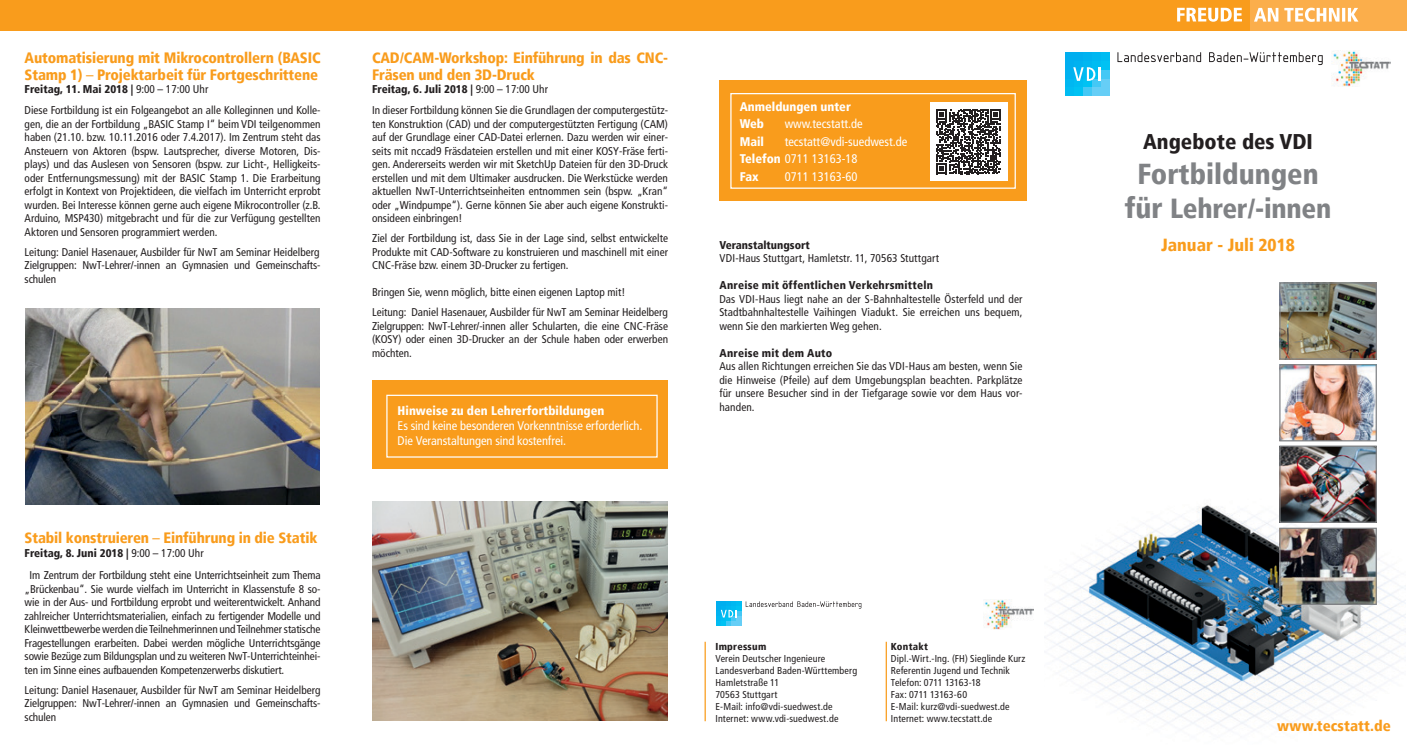
<style>
.page{position:relative;width:1407px;height:745px;background:#fff}
.page>*{position:absolute;margin:0;border:0;box-sizing:border-box;transform-origin:0 0}
.t1{font:900 condensed 28.75px "Frutiger LT";color:#808285}
.t2{font:900 condensed 27.5px "Frutiger LT";letter-spacing:-.01em;color:#808285}
.t3{font:900 condensed 21.25px "Frutiger LT";color:#231f20}
.t4{font:900 condensed 17.5px "Frutiger LT";color:#f99c1c}
.t5{font:900 condensed 15px/16.2px "Frutiger LT";letter-spacing:-.01em;color:#f99c1c}
.t6{font:condensed 12.5px/17.4px "Frutiger LT";color:#fff}
.t7{font:900 condensed 12.5px/17.4px "Frutiger LT";color:#fff}
.t8{font:condensed 11.25px/13.5px "Frutiger LT";color:#231f20;text-align:justify}
.t9{font:900 condensed 11.25px "Frutiger LT";letter-spacing:.02em;color:#231f20}
.t10{font:900 condensed 11.25px "Frutiger LT";color:#231f20}
.t11{font:condensed 10px/12px "Frutiger LT";letter-spacing:.015em;color:#231f20}
.t12{font:900 condensed 10px "Frutiger LT";letter-spacing:.025em;color:#231f20}
.s1{font-weight:400}
.s2{font-weight:900}
.s3{font-size:28.75px}
</style>
<div class="page">
<hr style="left:885px;top:641px;width:2px;height:79px;background:#f99c1c">
<hr style="left:704px;top:641px;width:2px;height:79px;background:#f99c1c">
<img style="left:1044px;top:441px;width:361px;height:286px">
<div style="left:1246px;top:0;width:161px;height:31px;background:#fbae4b"></div>
<div style="left:0;top:0;width:1249px;height:31px;background:#f99c1c"></div>
<svg style="left:1177px;top:8px;width:65px;height:14px"></svg>
<svg style="left:1254px;top:8px;width:104px;height:14px"></svg>
<img style="left:1281px;top:529px;width:94px;height:73px">
<div style="left:1279px;top:527px;width:98px;height:77px;border:1px solid #808285"></div>
<img style="left:1281px;top:284px;width:94px;height:73px">
<div style="left:1279px;top:282px;width:98px;height:77px;border:1px solid #808285"></div>
<img style="left:1281px;top:447px;width:94px;height:73px">
<div style="left:1279px;top:445px;width:98px;height:77px;border:1px solid #808285"></div>
<div style="left:719px;top:80px;width:308px;height:120px;background:#f99c1c"></div>
<div style="left:730px;top:93px;width:286px;height:96px;border:1px solid #fff"></div>
<div style="left:929px;top:102px;width:78px;height:78px;background:#fff"></div>
<svg style="left:936px;top:109px;width:65px;height:65px"></svg>
<img style="left:1332px;top:50px;width:58px;height:36px">
<svg style="left:1117px;top:52px;width:205px;height:13px"></svg>
<img style="left:984px;top:599px;width:50px;height:30px">
<div style="left:1065px;top:87px;width:9px;height:9px;background:#00bcf2"></div>
<div style="left:1074px;top:87px;width:9px;height:9px;background:#00c2f3"></div>
<div style="left:1083px;top:87px;width:8px;height:9px;background:#44c8f5"></div>
<div style="left:1091px;top:87px;width:9px;height:9px;background:#66cef6"></div>
<div style="left:1100px;top:87px;width:9px;height:9px;background:#66cef6"></div>
<div style="left:1065px;top:78px;width:9px;height:9px;background:#00b7f1"></div>
<div style="left:1074px;top:78px;width:9px;height:9px;background:#00bcf2"></div>
<div style="left:1083px;top:78px;width:8px;height:9px;background:#00c2f3"></div>
<div style="left:1091px;top:78px;width:9px;height:9px;background:#44c8f5"></div>
<div style="left:1100px;top:78px;width:9px;height:9px;background:#66cef6"></div>
<div style="left:1065px;top:70px;width:9px;height:8px;background:#00b2f0"></div>
<div style="left:1100px;top:70px;width:9px;height:8px;background:#44c8f5"></div>
<div style="left:1065px;top:61px;width:9px;height:9px;background:#00aeef"></div>
<div style="left:1074px;top:61px;width:9px;height:9px;background:#00b2f0"></div>
<div style="left:1083px;top:61px;width:8px;height:9px;background:#00b7f1"></div>
<div style="left:1091px;top:61px;width:9px;height:9px;background:#00bcf2"></div>
<div style="left:1100px;top:61px;width:9px;height:9px;background:#00c2f3"></div>
<div style="left:1065px;top:52px;width:9px;height:9px;background:#00aeef"></div>
<div style="left:1074px;top:52px;width:9px;height:9px;background:#00aeef"></div>
<div style="left:1083px;top:52px;width:8px;height:9px;background:#00b2f0"></div>
<div style="left:1091px;top:52px;width:9px;height:9px;background:#00b7f1"></div>
<div style="left:1100px;top:52px;width:9px;height:9px;background:#00bcf2"></div>
<svg style="left:1073px;top:67px;width:28px;height:14px"></svg>
<svg style="left:716px;top:601px;width:145px;height:24px"></svg>
<img style="left:25px;top:308px;width:295px;height:196px">
<div style="left:372px;top:380px;width:296px;height:89px;background:#f99c1c"></div>
<div style="left:386px;top:394px;width:272px;height:63px;border:1px solid #fff"></div>
<img style="left:373px;top:501px;width:294px;height:219px">
<img style="left:1281px;top:366px;width:94px;height:73px">
<div style="left:1279px;top:364px;width:98px;height:77px;border:1px solid #808285"></div>
<h3 class="t5" style="left:25px;top:50px;width:297px">Automatisierung mit Mikrocontrollern (BASIC<br>Stamp 1) <span class="s1">–</span> Projektarbeit für Fortgeschrittene</h3>
<p class="t8" style="left:25px;top:79px;width:297px;line-height:21px"><span class="s2">Freitag, 11. Mai 2018 |</span> 9:00 – 17:00 Uhr<br>Diese Fortbildung ist ein Folgeangebot an alle Kolleginnen und Kolle-</p>
<p class="t8" style="left:25px;top:117px;width:297px">gen, die an der Fortbildung „BASIC Stamp I“ beim VDI teilgenommen haben (21.10. bzw. 10.11.2016 oder 7.4.2017). Im Zentrum steht das Ansteuern von Aktoren (bspw. Lautsprecher, diverse Motoren, Dis&shy;plays) und das Auslesen von Sensoren (bspw. zur Licht-, Helligkeits&shy;oder Entfernungsmessung) mit der BASIC Stamp 1. Die Erarbeitung erfolgt in Kontext von Projektideen, die vielfach im Unterricht erprobt wurden. Bei Interesse können gerne auch eigene Mikrocontroller (z.B.<br>Arduino, MSP430) mitgebracht und für die zur Verfügung gestellten Aktoren und Sensoren programmiert werden.</p>
<p class="t8" style="left:25px;top:245px;width:297px">Leitung: Daniel Hasenauer, Ausbilder für NwT am Seminar Heidelberg Zielgruppen: NwT-Lehrer/-innen an Gymnasien und Gemeinschafts&shy;schulen</p>
<h3 class="t5" style="left:25px;top:529px;width:294px">Stabil konstruieren <span class="s1">–</span> Einführung in die Statik</h3>
<p class="t8" style="left:30px;top:541px;width:292px;line-height:22.5px;text-indent:-5px"><span class="s2">Freitag, 8. Juni 2018 |</span> 9:00 – 17:00 Uhr<br>Im Zentrum der Fortbildung steht eine Unterrichtseinheit zum Thema</p>
<p class="t8" style="left:25px;top:582px;width:297px">„Brückenbau“. Sie wurde vielfach im Unterricht in Klassenstufe 8 so&shy;wie in der Aus- und Fortbildung erprobt und weiterentwickelt. Anhand zahlreicher Unterrichtsmaterialien, einfach zu fertigender Modelle und Kleinwettbewerbe werden die Teilnehmerinnen und Teilnehmer statische Fragestellungen erarbeiten. Dabei werden mögliche Unterrichtsgänge sowie Bezüge zum Bildungsplan und zu weiteren NwT-Unterrichteinhei&shy;ten im Sinne eines aufbauenden Kompetenzerwerbs diskutiert.</p>
<p class="t8" style="left:25px;top:682px;width:297px">Leitung: Daniel Hasenauer, Ausbilder für NwT am Seminar Heidelberg Zielgruppen: NwT-Lehrer/-innen an Gymnasien und Gemeinschafts&shy;schulen</p>
<h3 class="t5" style="left:372px;top:50px;width:297px">CAD/CAM-Workshop: Einführung in das CNC-<br>Fräsen und den 3D-Druck</h3>
<p class="t8" style="left:372px;top:79px;width:297px;line-height:21px"><span class="s2">Freitag, 6. Juli 2018 |</span> 9:00 – 17:00 Uhr<br>In dieser Fortbildung können Sie die Grundlagen der computergestütz-</p>
<p class="t8" style="left:372px;top:117px;width:297px">ten Konstruktion (CAD) und der computergestützten Fertigung (CAM) auf der Grundlage einer CAD-Datei erlernen. Dazu werden wir einer&shy;seits mit nccad9 Fräsdateien erstellen und mit einer KOSY-Fräse ferti&shy;gen. Andererseits werden wir mit SketchUp Dateien für den 3D-Druck erstellen und mit dem Ultimaker ausdrucken. Die Werkstücke werden aktuellen NwT-Unterrichtseinheiten entnommen sein (bspw. „Kran“ oder „Windpumpe“). Gerne können Sie aber auch eigene Konstrukti&shy;onsideen einbringen!</p>
<p class="t8" style="left:372px;top:231px;width:297px">Ziel der Fortbildung ist, dass Sie in der Lage sind, selbst entwickelte Produkte mit CAD-Software zu konstruieren und maschinell mit einer CNC-Fräse bzw. einem 3D-Drucker zu fertigen.</p>
<p class="t8" style="left:372px;top:282px;width:297px;line-height:19.8px">Bringen Sie, wenn möglich, bitte einen eigenen Laptop mit!<br>Leitung: Daniel Hasenauer, Ausbilder für NwT am Seminar Heidelberg</p>
<p class="t8" style="left:372px;top:319px;width:297px">Zielgruppen: NwT-Lehrer/-innen aller Schularten, die eine CNC-Fräse (KOSY) oder einen 3D-Drucker an der Schule haben oder erwerben möchten.</p>
<p class="t7" style="left:398px;top:402px;width:208px">Hinweise zu den Lehrerfortbildungen</p>
<p class="t6" style="left:398px;top:418px;width:246px;line-height:15px">Es sind keine besonderen Vorkenntnisse erforderlich.<br>Die Veranstaltungen sind kostenfrei.</p>
<p class="t7" style="left:740px;top:98px;width:113px">Anmeldungen unter<br>Web</p>
<p class="t6" style="left:785px;top:115px;width:79px">www.tecstatt.de</p>
<p class="t6" style="left:740px;top:133px;width:169px;text-indent:45px">tecstatt@vdi-suedwest.de<br><span class="s2">Telefon</span> 0711 13163-18<br><span class="s2">Fax</span></p>
<p class="t7" style="left:740px;top:133px;width:26px">Mail</p>
<p class="t6" style="left:785px;top:168px;width:74px">0711 13163-60</p>
<p class="t10" style="left:719px;top:238px;width:92px">Veranstaltungsort</p>
<p class="t8" style="left:719px;top:251px;width:221px">VDI-Haus Stuttgart, Hamletstr. 11, 70563 Stuttgart</p>
<p class="t9" style="left:719px;top:278px;width:215px">Anreise mit öffentlichen Verkehrsmitteln</p>
<p class="t8" style="left:719px;top:292px;width:304px">Das VDI-Haus liegt nahe an der S-Bahnhaltestelle Österfeld und der Stadtbahnhaltestelle Vaihingen Viadukt. Sie erreichen uns bequem, wenn Sie den markierten Weg gehen.</p>
<p class="t9" style="left:719px;top:346px;width:114px">Anreise mit dem Auto</p>
<p class="t8" style="left:719px;top:359px;width:304px">Aus allen Richtungen erreichen Sie das VDI-Haus am besten, wenn Sie die Hinweise (Pfeile) auf dem Umgebungsplan beachten. Parkplätze für unsere Besucher sind in der Tiefgarage sowie vor dem Haus vor&shy;handen.</p>
<p class="t12" style="left:715px;top:639px;width:52px">Impressum</p>
<p class="t11" style="left:715px;top:651px;width:143px">Verein Deutscher Ingenieure<br>Landesverband Baden-Württemberg<br>Hamletstraße 11<br>70563 Stuttgart<br>E-Mail: info@vdi-suedwest.de<br>Internet: www.vdi-suedwest.de</p>
<p class="t12" style="left:891px;top:640px;width:39px">Kontakt</p>
<p class="t11" style="left:891px;top:652px;width:136px">Dipl.-Wirt.-Ing. (FH) Sieglinde Kurz<br>Referentin Jugend und Technik<br>Telefon: 0711 13163-18<br>Fax: 0711 13163-60<br>E-Mail: kurz@vdi-suedwest.de<br>Internet: www.tecstatt.de</p>
<h3 class="t3" style="left:1143px;top:129px;width:171px">Angebote des VDI</h3>
<h1 class="t1" style="left:1137px;top:156px;width:183px">Fortbildungen</h1>
<h2 class="t2" style="left:1124px;top:192px;width:208px"><span class="s3">für</span> Lehrer/-innen</h2>
<h3 class="t4" style="left:1161px;top:234px;width:135px">Januar - Juli 2018</h3>
<h3 class="t5" style="left:1277px;top:717px;width:115px">www.tecstatt.de</h3>
</div>
